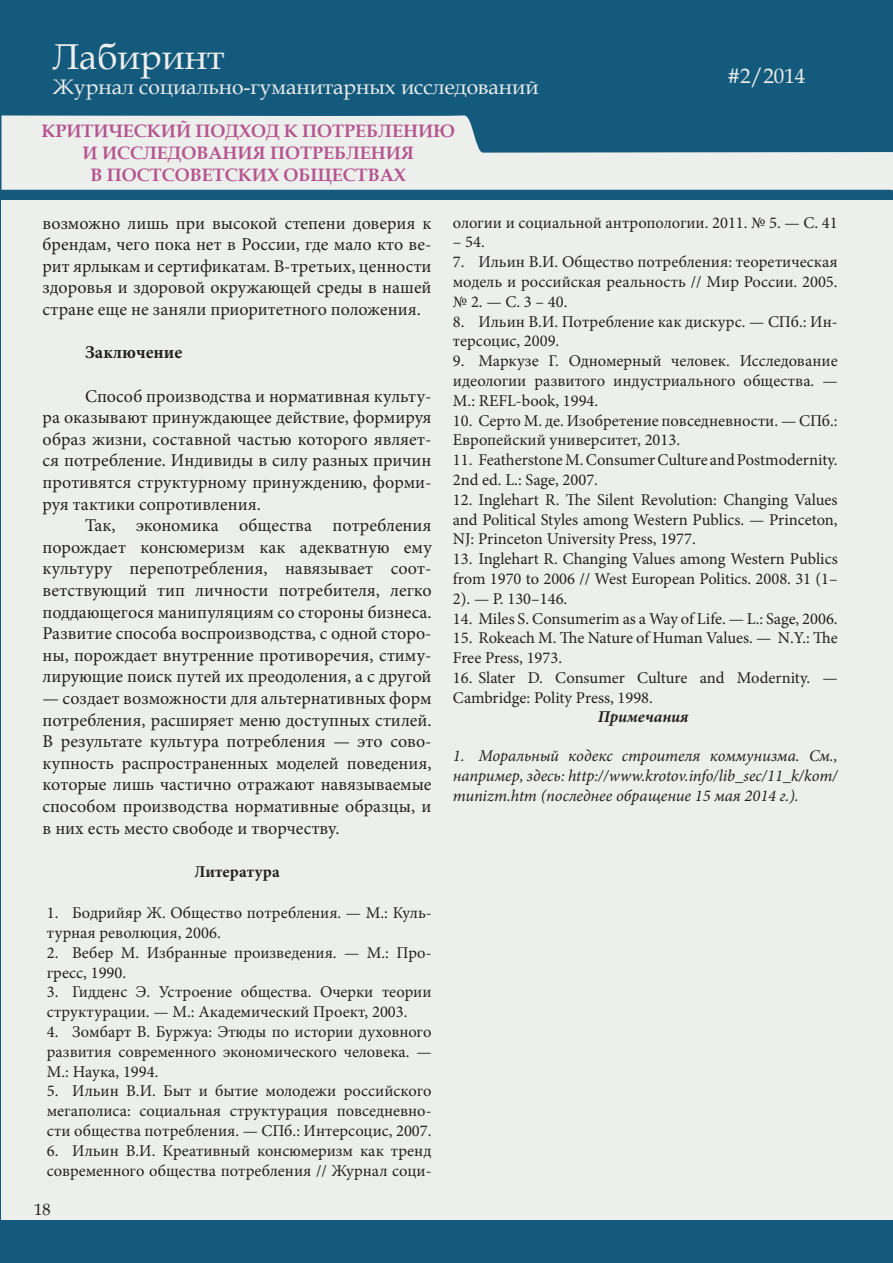
<style>
.page{position:relative;width:893px;height:1263px;background:#fff}
.page>*{position:absolute;margin:0;border:0;box-sizing:border-box;transform-origin:0 0}
.t1{font:36px "Book Antiqua";color:#edefed}
.t2{font:21px "Book Antiqua";color:#edefed}
.t3{font:18px/21.6px "Minion Pro";color:#231f20;text-align:justify}
.t4{font:700 18px/21.6px "Book Antiqua";color:#b5548f;text-align:center}
.t5{font:700 18px "Minion Pro";color:#231f20}
.t6{font:16.5px/19.8px "Minion Pro";color:#231f20}
.t7{font:italic 16.5px/19.8px "Minion Pro";letter-spacing:-.005em;color:#231f20;text-align:justify}
.t8{font:700 16.5px "Minion Pro";letter-spacing:.01em;color:#231f20}
.t9{font:italic 700 16.5px "Minion Pro";color:#231f20}
.t10{font:16.5px "Book Antiqua";color:#231f20}
</style>
<div class="page">
<div style="left:1px;top:0;width:892px;height:1262px;background:#145a7d"></div>
<div style="left:2px;top:200px;width:891px;height:1020px;background:#edefed"></div>
<svg style="left:2px;top:115px;width:889px;height:75px;fill:#edefed"></svg>
<svg style="left:891px;top:152px;width:2px;height:1111px"></svg>
<h1 class="t1" style="left:53px;top:31px;width:173px">Лабиринт</h1>
<p class="t2" style="left:53px;top:72px;width:487px">Журнал социально-гуманитарных исследований</p>
<p class="t2" style="left:727px;top:61px;width:79px">#2/2014</p>
<p class="t2" style="left:740px;top:61px;width:12px">1</p>
<p class="t4" style="left:41px;top:120px;width:415px">КРИТИЧЕСКИЙ ПОДХОД К ПОТРЕБЛЕНИЮ<br>И ИССЛЕДОВАНИЯ ПОТРЕБЛЕНИЯ<br>В ПОСТСОВЕТСКИХ ОБЩЕСТВАХ</p>
<p class="t3" style="left:43px;top:212px;width:391px">возможно лишь при высокой степени доверия к брендам, чего пока нет в России, где мало кто ве&shy;рит ярлыкам и сертификатам. В-третьих, ценности здоровья и здоровой окружающей среды в нашей стране еще не заняли приоритетного положения.</p>
<p class="t5" style="left:85px;top:340px;width:99px">Заключение</p>
<p class="t3" style="left:43px;top:385px;width:391px;text-indent:43px">Способ производства и нормативная культу&shy;ра оказывают принуждающее действие, формируя образ жизни, составной частью которого являет&shy;ся потребление. Индивиды в силу разных причин противятся структурному принуждению, форми&shy;руя тактики сопротивления.</p>
<p class="t3" style="left:43px;top:515px;width:391px;text-indent:43px">Так, экономика общества потребления порождает консюмеризм как адекватную ему культуру перепотребления, навязывает соот&shy;ветствующий тип личности потребителя, легко поддающегося манипуляциям со стороны бизнеса.<br>Развитие способа воспроизводства, с одной сторо&shy;ны, порождает внутренние противоречия, стиму&shy;лирующие поиск путей их преодоления, а с другой</p>
<p class="t3" style="left:43px;top:687px;width:391px">— создает возможности для альтернативных форм потребления, расширяет меню доступных стилей.<br>В результате культура потребления — это сово&shy;купность распространенных моделей поведения, которые лишь частично отражают навязываемые способом производства нормативные образцы, и в них есть место свободе и творчеству.</p>
<p class="t8" style="left:194px;top:860px;width:87px">Литература</p>
<p class="t6" style="left:47px;top:903px;width:386px">1. Бодрийяр Ж. Общество потребления. — М.: Куль&shy;турная революция, 2006.</p>
<p class="t6" style="left:47px;top:943px;width:386px">2. Вебер М. Избранные произведения. — М.: Про&shy;гресс, 1990.</p>
<p class="t6" style="left:47px;top:982px;width:386px">3. Гидденс Э. Устроение общества. Очерки теории структурации. — М.: Академический Проект, 2003.</p>
<p class="t6" style="left:47px;top:1022px;width:386px;text-align:justify">4. Зомбарт В. Буржуа: Этюды по истории духовного развития современного экономического человека. — М.: Наука, 1994.</p>
<p class="t6" style="left:47px;top:1081px;width:386px;text-align:justify">5. Ильин В.И. Быт и бытие молодежи российского мегаполиса: социальная структурация повседневно&shy;сти общества потребления. — СПб.: Интерсоцис, 2007.</p>
<p class="t6" style="left:47px;top:1141px;width:386px">6. Ильин В.И. Креативный консюмеризм как тренд современного общества потребления // Журнал соци-</p>
<p class="t6" style="left:453px;top:212px;width:386px">ологии и социальной антропологии. 2011. № 5. — С. 41</p>
<p class="t6" style="left:453px;top:232px;width:33px">– 54.</p>
<p class="t6" style="left:453px;top:252px;width:386px;text-align:justify">7. Ильин В.И. Общество потребления: теоретическая модель и российская реальность // Мир России. 2005. № 2. — С. 3 – 40.</p>
<p class="t6" style="left:453px;top:311px;width:386px">8. Ильин В.И. Потребление как дискурс. — СПб.: Ин&shy;терсоцис, 2009.</p>
<p class="t6" style="left:453px;top:351px;width:386px;text-align:justify">9. Маркузе Г. Одномерный человек. Исследование идеологии развитого индустриального общества. — М.: REFL-book, 1994.</p>
<p class="t6" style="left:453px;top:410px;width:386px">10. Серто М. де. Изобретение повседневности. — СПб.:<br>Европейский университет, 2013.</p>
<p class="t6" style="left:453px;top:450px;width:386px">11. Featherstone M. Consumer Culture and Postmodernity.<br>2nd ed. L.: Sage, 2007.</p>
<p class="t6" style="left:453px;top:490px;width:386px;text-align:justify">12. Inglehart R. The Silent Revolution: Changing Values and Political Styles among Western Publics. — Princeton, NJ: Princeton University Press, 1977.</p>
<p class="t6" style="left:453px;top:549px;width:386px;text-align:justify">13. Inglehart R. Changing Values among Western Publics from 1970 to 2006 // West European Politics. 2008. 31 (1– 2). — P. 130–146.</p>
<p class="t6" style="left:453px;top:608px;width:386px">14. Miles S. Consumerim as a Way of Life. — L.: Sage, 2006.</p>
<p class="t6" style="left:453px;top:628px;width:386px">15. Rokeach M. The Nature of Human Values. — N.Y.: The<br>Free Press, 1973.</p>
<p class="t6" style="left:453px;top:668px;width:386px">16. Slater D. Consumer Culture and Modernity. —<br>Cambridge: Polity Press, 1998.</p>
<p class="t9" style="left:598px;top:705px;width:92px">Примечания</p>
<p class="t7" style="left:453px;top:746px;width:386px">1. Моральный кодекс строителя коммунизма. См., например, здесь: http://www.krotov.info/lib_sec/11_k/kom/ munizm.htm (последнее обращение 15 мая 2014 г.).</p>
<p class="t10" style="left:34px;top:1198px;width:18px">18</p>
</div>
